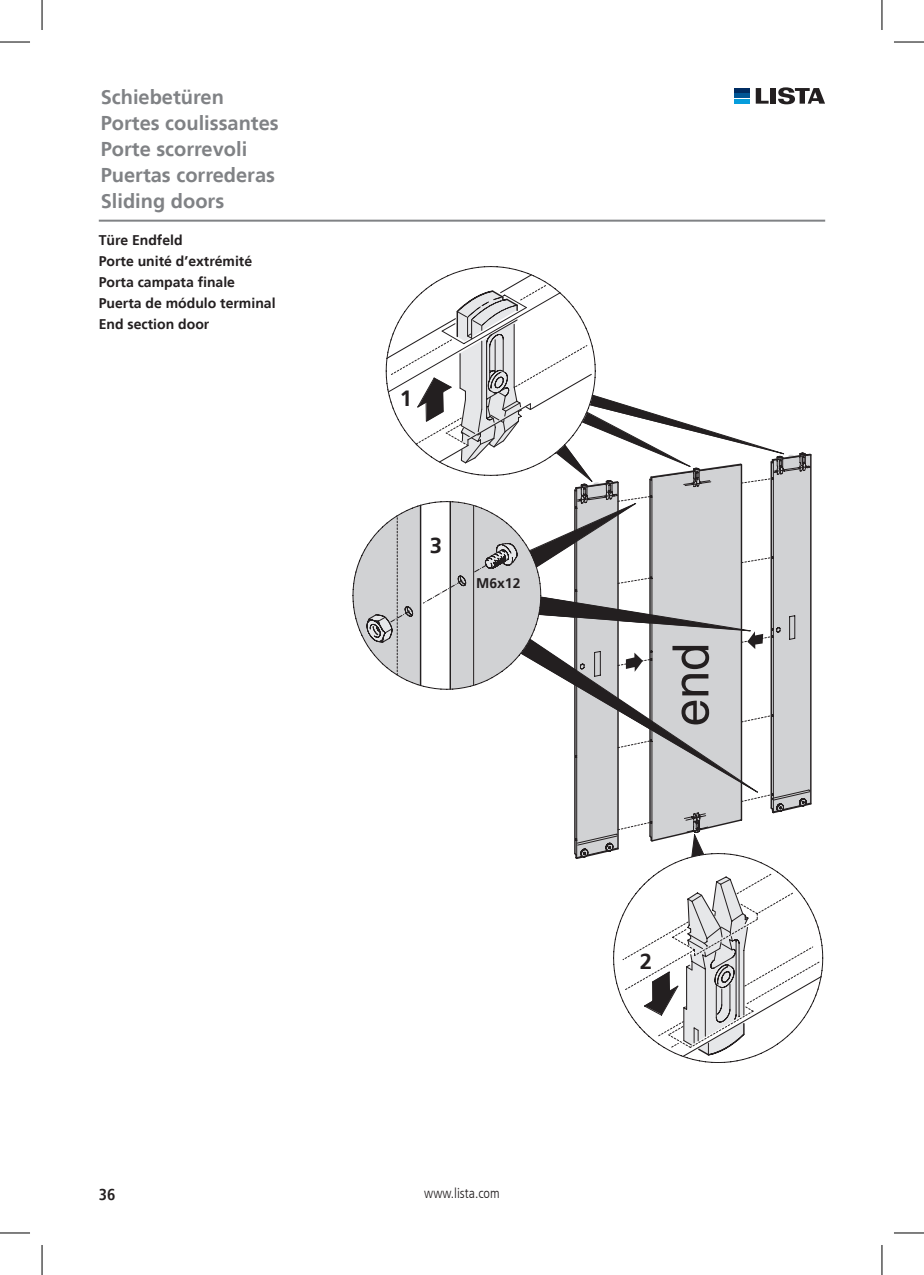
<style>
.page{position:relative;width:924px;height:1275px;background:#fff}
.page>*{position:absolute;margin:0;border:0;box-sizing:border-box;transform-origin:0 0}
.t1{font:50px "Helvetica";color:#231f20}
._42_Pos_-Nummer-SCHW{font:700 22px "Frutiger LT";color:#231f20}
._20_Seitentitel_oben{font:700 20px "Frutiger LT";color:#808285}
.t2{font:700 condensed 16px "Frutiger LT";color:#231f20}
._30_Titel_linke_Kolo{font:700 14px "Frutiger LT";color:#231f20}
.t3{font:300 condensed 14px "Frutiger LT";color:#231f20}
._48_Schrauben{font:700 14px "Frutiger LT";color:#231f20}
</style>
<div class="page">
<hr style="left:99px;top:220px;width:725px;height:2px;background:#808285">
<hr style="left:734px;top:88px;width:15px;height:4px;background:#002c62">
<hr style="left:734px;top:94px;width:15px;height:4px;background:#005595">
<div style="left:734px;top:99px;width:15px;height:5px;background:#069ddc"></div>
<svg style="left:755px;top:88px;width:13px;height:16px"></svg>
<div style="left:769px;top:88px;width:6px;height:16px;background:#231f20"></div>
<svg style="left:778px;top:87px;width:46px;height:17px"></svg>
<svg style="left:352px;top:266px;width:470px;height:797px"></svg>
<hr style="left:0;top:42px;width:30px;height:1px;background:#000">
<hr style="left:893px;top:42px;width:30px;height:1px;background:#000">
<hr style="left:0;top:1232px;width:30px;height:1px;background:#000">
<hr style="left:893px;top:1232px;width:30px;height:1px;background:#000">
<hr style="left:42px;top:0;width:1px;height:30px;background:#000">
<hr style="left:42px;top:1245px;width:1px;height:30px;background:#000">
<hr style="left:881px;top:0;width:1px;height:30px;background:#000">
<hr style="left:881px;top:1245px;width:1px;height:30px;background:#000">
<p class="_20_Seitentitel_oben" style="left:101px;top:86px;width:125px">Schiebetüren</p>
<p class="_20_Seitentitel_oben" style="left:101px;top:112px;width:179px">Portes coulissantes</p>
<p class="_20_Seitentitel_oben" style="left:101px;top:138px;width:148px">Porte scorrevoli</p>
<p class="_20_Seitentitel_oben" style="left:101px;top:164px;width:176px">Puertas correderas</p>
<p class="_20_Seitentitel_oben" style="left:101px;top:190px;width:125px">Sliding doors</p>
<p class="_30_Titel_linke_Kolo" style="left:99px;top:232px;width:85px">Türe Endfeld</p>
<p class="_30_Titel_linke_Kolo" style="left:99px;top:253px;width:155px">Porte unité d’extrémité</p>
<p class="_30_Titel_linke_Kolo" style="left:99px;top:274px;width:138px">Porta campata finale</p>
<p class="_30_Titel_linke_Kolo" style="left:99px;top:295px;width:178px">Puerta de módulo terminal</p>
<p class="_30_Titel_linke_Kolo" style="left:99px;top:316px;width:112px">End section door</p>
<p class="_42_Pos_-Nummer-SCHW" style="left:399px;top:386px;width:14px">1</p>
<p class="_42_Pos_-Nummer-SCHW" style="left:429px;top:533px;width:14px">3</p>
<p class="_48_Schrauben" style="left:476px;top:574px;width:46px">M6x12</p>
<p class="t2" style="left:99px;top:1184px;width:18px">36</p>
<p class="t3" style="left:424px;top:1185px;width:77px">www.lista.com</p>
<p class="t1" style="left:661px;top:726px;width:85px;rotate:-90deg">end</p>
<p class="_42_Pos_-Nummer-SCHW" style="left:639px;top:948px;width:14px">2</p>
</div>
